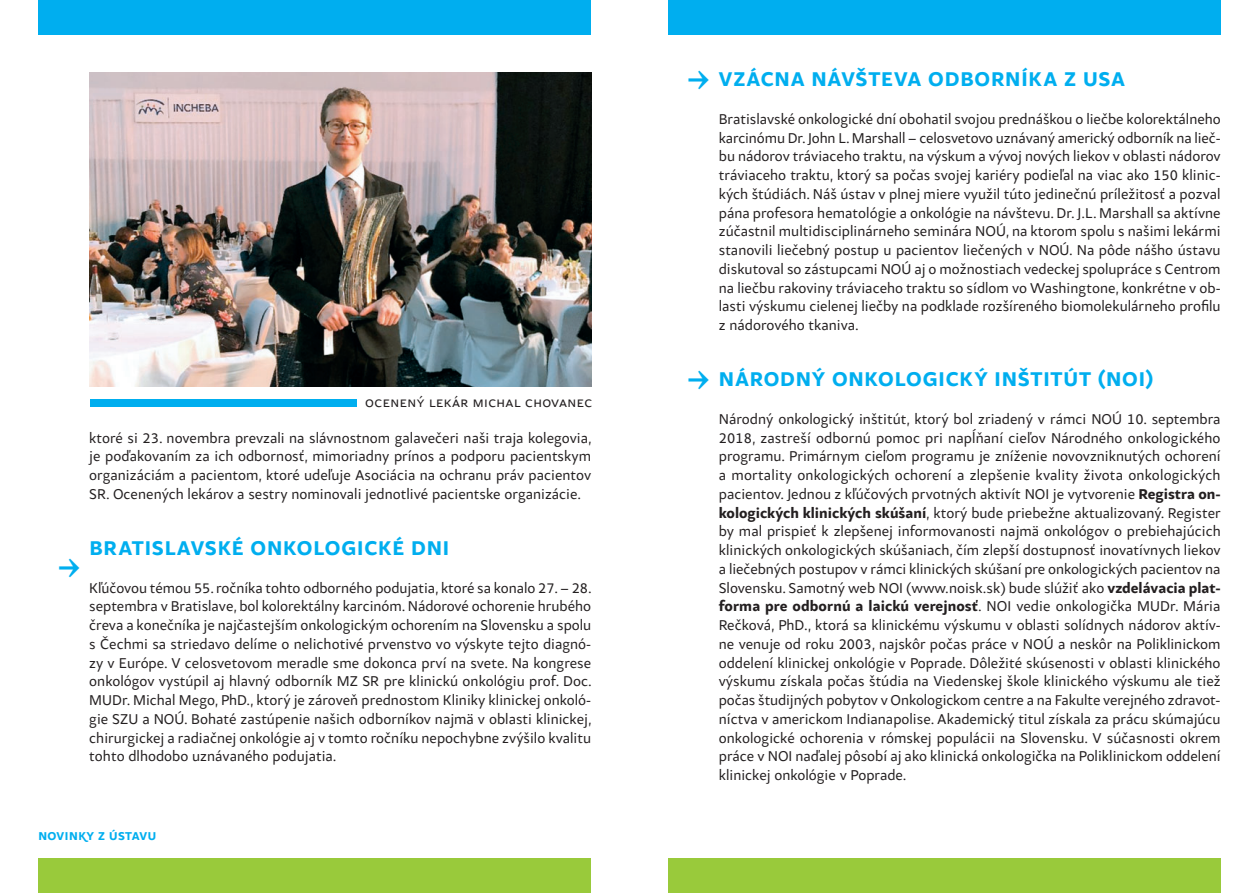
<style>
.page{position:relative;width:1259px;height:893px;background:#fff}
.page>*{position:absolute;margin:0;border:0;box-sizing:border-box;transform-origin:0 0}
.t1{font:500 30px "Samo Sans Pro";color:#00aeef}
.t2{font:700 21px "Samo Sans Pro";letter-spacing:.035em;color:#00aeef}
.t3{font:15px/18.8px "Samo Sans Pro";color:#231f20;text-align:justify}
.t4{font:15px "Samo Sans Pro";letter-spacing:.025em;color:#231f20}
.t5{font:700 12px "Samo Sans Pro";letter-spacing:.04em;color:#00aeef}
.s1{font-weight:700}
</style>
<div class="page">
<div style="left:38px;top:0;width:553px;height:34px;background:#00aeef"></div>
<div style="left:668px;top:0;width:552px;height:34px;background:#00aeef"></div>
<div style="left:38px;top:859px;width:553px;height:34px;background:#99ca3b"></div>
<div style="left:668px;top:859px;width:552px;height:34px;background:#99ca3b"></div>
<img style="left:89px;top:72px;width:502px;height:314px">
<div style="left:90px;top:399px;width:266px;height:8px;background:#00aeef"></div>
<p class="t4" style="left:365px;top:395px;width:228px">ocenený lekár michal chovanec</p>
<h1 class="t1" style="left:58px;top:555px;width:25px">→</h1>
<p class="t3" style="left:89px;top:429px;width:504px">ktoré si 23. novembra prevzali na slávnostnom galavečeri naši traja kolegovia, je poďakovaním za ich odbornosť, mimoriadny prínos a podporu pacientskym organizáciám a pacientom, ktoré udeľuje Asociácia na ochranu práv pacientov SR. Ocenených lekárov a sestry nominovali jednotlivé pacientske organizácie.</p>
<h2 class="t2" style="left:89px;top:539px;width:361px">BRATISLAVSKÉ ONKOLOGICKÉ DNI</h2>
<p class="t3" style="left:89px;top:579px;width:504px">Kľúčovou témou 55. ročníka tohto odborného podujatia, ktoré sa konalo 27. – 28. septembra v Bratislave, bol kolorektálny karcinóm. Nádorové ochorenie hrubého čreva a konečníka je najčastejším onkologickým ochorením na Slovensku a spolu s Čechmi sa striedavo delíme o nelichotivé prvenstvo vo výskyte tejto diagnó&shy;zy v Európe. V celosvetovom meradle sme dokonca prví na svete. Na kongrese onkológov vystúpil aj hlavný odborník MZ SR pre klinickú onkológiu prof. Doc.<br>MUDr. Michal Mego, PhD., ktorý je zároveň prednostom Kliniky klinickej onkoló&shy;gie SZU a NOÚ. Bohaté zastúpenie našich odborníkov najmä v oblasti klinickej, chirurgickej a radiačnej onkológie aj v tomto ročníku nepochybne zvýšilo kvalitu tohto dlhodobo uznávaného podujatia.</p>
<p class="t5" style="left:38px;top:831px;width:119px">NOVINKY Z ÚSTAVU</p>
<h1 class="t1" style="left:687px;top:68px;width:25px">→</h1>
<h1 class="t1" style="left:687px;top:368px;width:25px">→</h1>
<h2 class="t2" style="left:719px;top:71px;width:408px">VZÁCNA NÁVŠTEVA ODBORNÍKA Z USA</h2>
<p class="t3" style="left:719px;top:111px;width:503px">Bratislavské onkologické dní obohatil svojou prednáškou o liečbe kolorektálneho karcinómu Dr. John L. Marshall – celosvetovo uznávaný americký odborník na lieč&shy;bu nádorov tráviaceho traktu, na výskum a vývoj nových liekov v oblasti nádorov tráviaceho traktu, ktorý sa počas svojej kariéry podieľal na viac ako 150 klinic&shy;kých štúdiách. Náš ústav v plnej miere využil túto jedinečnú príležitosť a pozval pána profesora hematológie a onkológie na návštevu. Dr. J.L. Marshall sa aktívne zúčastnil multidisciplinárneho seminára NOÚ, na ktorom spolu s našimi lekármi stanovili liečebný postup u pacientov liečených v NOÚ. Na pôde nášho ústavu diskutoval so zástupcami NOÚ aj o možnostiach vedeckej spolupráce s Centrom na liečbu rakoviny tráviaceho traktu so sídlom vo Washingtone, konkrétne v ob&shy;lasti výskumu cielenej liečby na podklade rozšíreného biomolekulárneho profilu z nádorového tkaniva.</p>
<h2 class="t2" style="left:719px;top:371px;width:436px">NÁRODNÝ ONKOLOGICKÝ INŠTITÚT (NOI)</h2>
<p class="t3" style="left:719px;top:411px;width:503px">Národný onkologický inštitút, ktorý bol zriadený v rámci NOÚ 10. septembra 2018, zastreší odbornú pomoc pri napĺňaní cieľov Národného onkologického programu. Primárnym cieľom programu je zníženie novovzniknutých ochorení a mortality onkologických ochorení a zlepšenie kvality života onkologických pacientov. Jednou z kľúčových prvotných aktivít NOI je vytvorenie <span class="s1">Registra on&shy;kologických klinických skúšaní</span>, ktorý bude priebežne aktualizovaný. Register by mal prispieť k zlepšenej informovanosti najmä onkológov o prebiehajúcich klinických onkologických skúšaniach, čím zlepší dostupnosť inovatívnych liekov a liečebných postupov v rámci klinických skúšaní pre onkologických pacientov na Slovensku. Samotný web NOI (www.noisk.sk) bude slúžiť ako <span class="s1">vzdelávacia plat&shy;forma pre odbornú a laickú verejnosť</span>. NOI vedie onkologička MUDr. Mária Rečková, PhD., ktorá sa klinickému výskumu v oblasti solídnych nádorov aktív&shy;ne venuje od roku 2003, najskôr počas práce v NOÚ a neskôr na Poliklinickom oddelení klinickej onkológie v Poprade. Dôležité skúsenosti v oblasti klinického výskumu získala počas štúdia na Viedenskej škole klinického výskumu ale tiež počas študijných pobytov v Onkologickom centre a na Fakulte verejného zdravot&shy;níctva v americkom Indianapolise. Akademický titul získala za prácu skúmajúcu onkologické ochorenia v rómskej populácii na Slovensku. V súčasnosti okrem práce v NOI naďalej pôsobí aj ako klinická onkologička na Poliklinickom oddelení klinickej onkológie v Poprade.</p>
</div>
